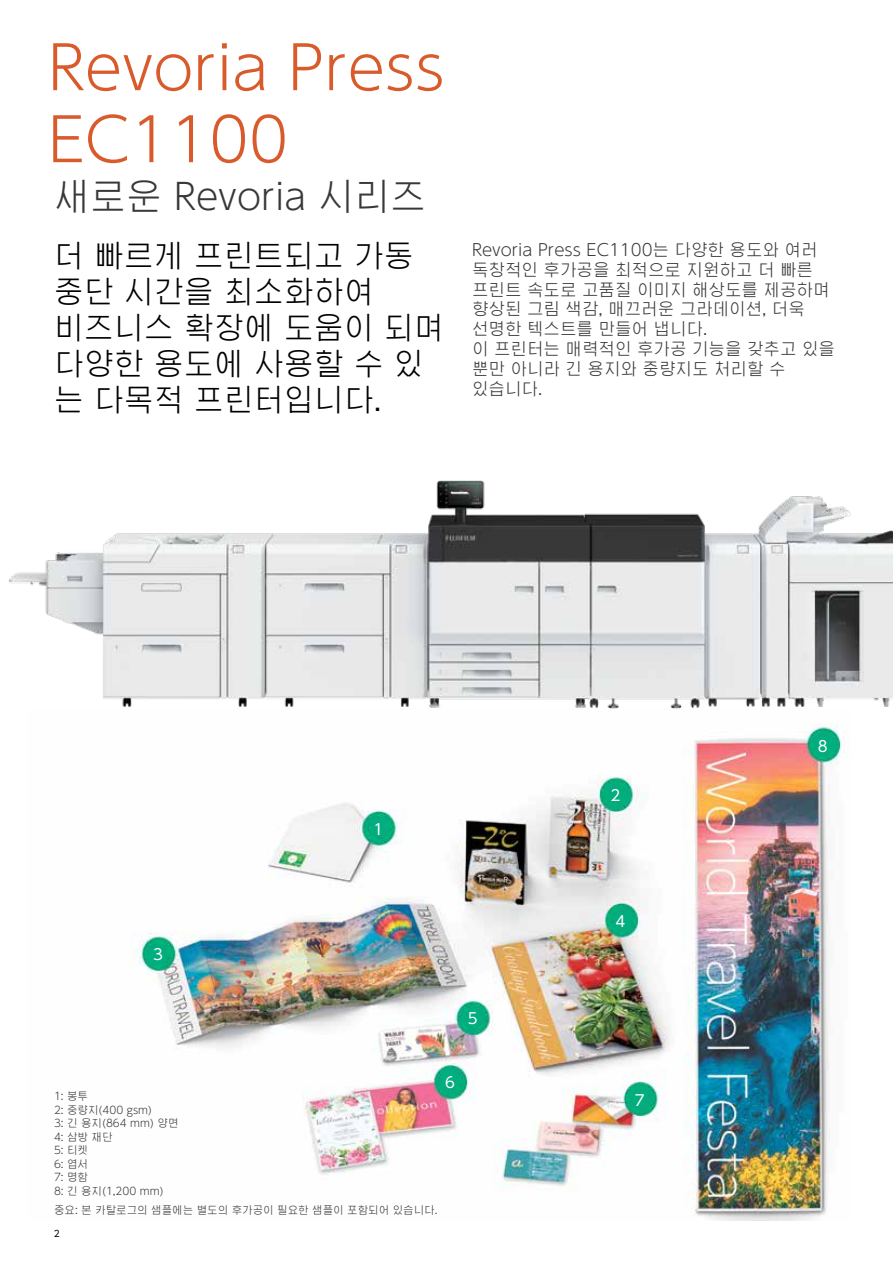
<style>
.page{position:relative;width:893px;height:1263px;background:#fff}
.page>*{position:absolute;margin:0;border:0;box-sizing:border-box;transform-origin:0 0}
.t1{font:300 60px/72px "UD Shin Go Hang Koc";color:#d95b2c}
.t2{font:300 36px "UD Shin Go Hang Koc";color:#383839}
.t3{font:300 30px/36px "UD Shin Go Hang Koc";color:#000}
.t4{font:300 16.5px/19.8px "UD Shin Go Hang Koc";color:#383839}
.t5{font:15px "UD Shin Go Hang Koc";color:#fff}
.t6{font:300 10.5px/13.5px "UD Shin Go Hang Koc";color:#383839}
.t7{font:9px "UD Shin Go Hang Koc";color:#000}
</style>
<div class="page">
<img style="left:136px;top:708px;width:707px;height:512px">
<img style="left:9px;top:480px;width:884px;height:228px">
<h1 class="t1" style="left:48px;top:30px;width:398px">Revoria Press<br>EC1100</h1>
<h2 class="t2" style="left:54px;top:172px;width:373px">새로운 Revoria 시리즈</h2>
<h3 class="t3" style="left:54px;top:237px;width:391px">더 빠르게 프린트되고 가동 중단 시간을 최소화하여 비즈니스 확장에 도움이 되며 다양한 용도에 사용할 수 있 는 다목적 프린터입니다.</h3>
<p class="t4" style="left:472px;top:239px;width:364px">Revoria Press EC1100는 다양한 용도와 여러 독창적인 후가공을 최적으로 지원하고 더 빠른 프린트 속도로 고품질 이미지 해상도를 제공하며 향상된 그림 색감, 매끄러운 그라데이션, 더욱 선명한 텍스트를 만들어 냅니다.<br>이 프린터는 매력적인 후가공 기능을 갖추고 있을 뿐만 아니라 긴 용지와 중량지도 처리할 수 있습니다.</p>
<p class="t5" style="left:374px;top:819px;width:11px">1</p>
<p class="t5" style="left:153px;top:944px;width:11px">3</p>
<p class="t5" style="left:468px;top:1008px;width:11px">5</p>
<p class="t6" style="left:54px;top:1089px;width:126px">1: 봉투<br>2: 중량지(400 gsm)<br>3: 긴 용지(864 mm) 양면<br>4: 삼방 재단<br>5: 티켓<br>6: 엽서<br>7: 명함<br>8: 긴 용지(1,200 mm)</p>
<p class="t6" style="left:54px;top:1203px;width:385px">중요: 본 카탈로그의 샘플에는 별도의 후가공이 필요한 샘플이 포함되어 있습니다.</p>
<p class="t7" style="left:54px;top:1227px;width:7px">2</p>
<p class="t5" style="left:445px;top:1071px;width:11px">6</p>
<p class="t5" style="left:611px;top:785px;width:11px">2</p>
<p class="t5" style="left:615px;top:911px;width:11px">4</p>
<p class="t5" style="left:635px;top:1090px;width:11px">7</p>
<p class="t5" style="left:818px;top:736px;width:11px">8</p>
</div>
